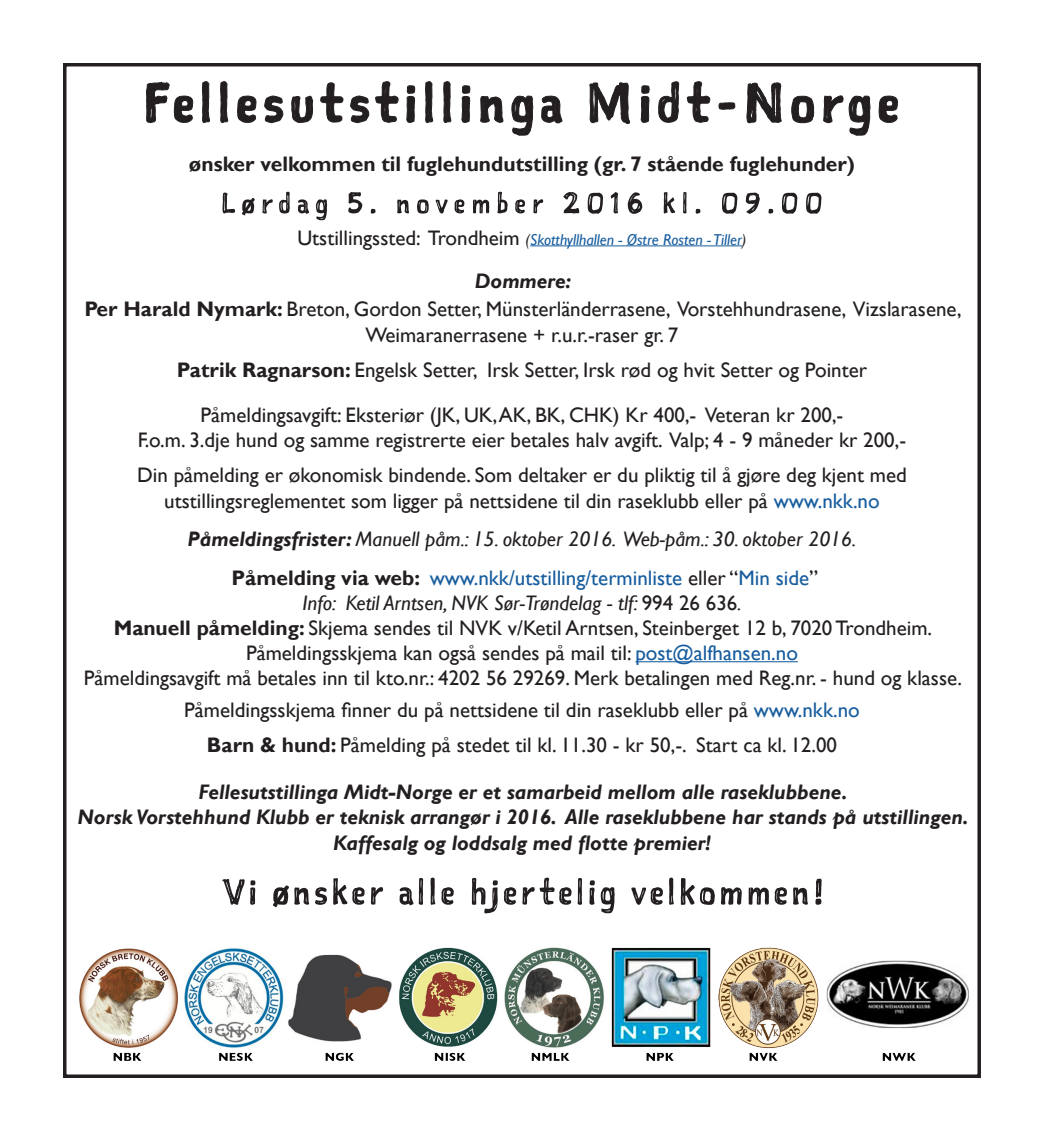
<style>
.page{position:relative;width:1042px;height:1141px;background:#fff}
.page>*{position:absolute;margin:0;border:0;box-sizing:border-box;transform-origin:0 0}
.t1{font:21px/25.2px "Gill Sans";color:#231f20;text-align:center}
.t2{font:italic 700 21px/25.2px "Gill Sans";color:#231f20;text-align:center}
.t3{font:italic 21px "Gill Sans";color:#231f20}
.t4{font:700 21px "Gill Sans";color:#231f20}
.t5{font:21px "Gill Sans";color:#175d9e}
.t6{font:italic 15.75px "Gill Sans";color:#175d9e}
.s1{font-style:normal;font-size:21px;color:#231f20}
.s2{color:#231f20}
.s3{font-weight:700}
.s4{color:#175d9e}
.s5{font-weight:700;color:#231f20}
.s6{font-style:normal}
</style>
<div class="page">
<hr style="left:530px;top:245px;width:212px;height:1px;background:#175d9e">
<hr style="left:635px;top:661px;width:163px;height:1px;background:#175d9e">
<svg style="left:146px;top:81px;width:752px;height:55px"></svg>
<svg style="left:222px;top:192px;width:599px;height:28px"></svg>
<svg style="left:222px;top:878px;width:599px;height:35px"></svg>
<div style="left:63px;top:63px;width:918px;height:1015px;border:4px solid #231f20"></div>
<img style="left:79px;top:944px;width:898px;height:122px">
<p class="t4" style="left:189px;top:151px;width:667px">ønsker velkommen til fuglehundutstilling (gr. 7 stående fuglehunder)</p>
<p class="t6" style="left:297px;top:230px;width:450px"><span class="s1">Utstillingssted: Trondheim</span> <span class="s2">(</span>Skotthyllhallen - Østre Rosten - Tiller<span class="s2">)</span></p>
<p class="t2" style="left:475px;top:269px;width:98px">Dommere:</p>
<p class="t1" style="left:84px;top:297px;width:878px"><span class="s3">Per Harald Nymark:</span> Breton, Gordon Setter, Münsterländerrasene, Vorstehhundrasene, Vizslarasene,<br>Weimaranerrasene + r.u.r.-raser gr. 7</p>
<p class="t1" style="left:177px;top:357px;width:692px"><span class="s3">Patrik Ragnarson:</span> Engelsk Setter, Irsk Setter, Irsk rød og hvit Setter og Pointer</p>
<p class="t1" style="left:201px;top:403px;width:644px">Påmeldingsavgift: Eksteriør (JK, UK, AK, BK, CHK) Kr 400,- Veteran kr 200,-</p>
<p class="t1" style="left:138px;top:428px;width:770px">F.o.m. 3.dje hund og samme registrerte eier betales halv avgift. Valp; 4 - 9 måneder kr 200,-</p>
<p class="t1" style="left:137px;top:463px;width:771px">Din påmelding er økonomisk bindende. Som deltaker er du pliktig til å gjøre deg kjent med</p>
<p class="t1" style="left:164px;top:488px;width:717px">utstillingsreglementet som ligger på nettsidene til din raseklubb eller på <span class="s4">www.nkk.no</span></p>
<p class="t3" style="left:188px;top:527px;width:670px"><span class="s3">Påmeldingsfrister:</span> Manuell påm.: 15. oktober 2016. Web-påm.: 30. oktober 2016.</p>
<p class="t5" style="left:231px;top:565px;width:588px"><span class="s5">Påmelding via web:</span> www.nkk/utstilling/terminliste <span class="s2">eller “</span>Min side<span class="s2">”</span></p>
<p class="t3" style="left:302px;top:590px;width:440px">Info: Ketil Arntsen, NVK Sør-Trøndelag - tlf: <span class="s6">994 26 636</span>.</p>
<p class="t1" style="left:114px;top:616px;width:820px"><span class="s3">Manuell påmelding:</span> Skjema sendes til NVK v/Ketil Arntsen, Steinberget 12 b, 7020 Trondheim.<br>Påmeldingsskjema kan også sendes på mail til: <span class="s4">post@alfhansen.no</span></p>
<p class="t1" style="left:84px;top:666px;width:880px">Påmeldingsavgift må betales inn til kto.nr.: 4202 56 29269. Merk betalingen med Reg.nr. - hund og klasse.</p>
<p class="t1" style="left:184px;top:698px;width:677px">Påmeldingsskjema finner du på nettsidene til din raseklubb eller på <span class="s4">www.nkk.no</span></p>
<p class="t1" style="left:207px;top:733px;width:632px"><span class="s3">Barn &amp; hund:</span> Påmelding på stedet til kl. 11.30 - kr 50,-. Start ca kl. 12.00</p>
<p class="t2" style="left:78px;top:780px;width:892px">Fellesutstillinga Midt-Norge er et samarbeid mellom alle raseklubbene.<br>Norsk Vorstehhund Klubb er teknisk arrangør i 2016. Alle raseklubbene har stands på utstillingen.</p>
<p class="t2" style="left:333px;top:830px;width:379px">Kaffesalg og loddsalg med flotte premier!</p>
</div>
